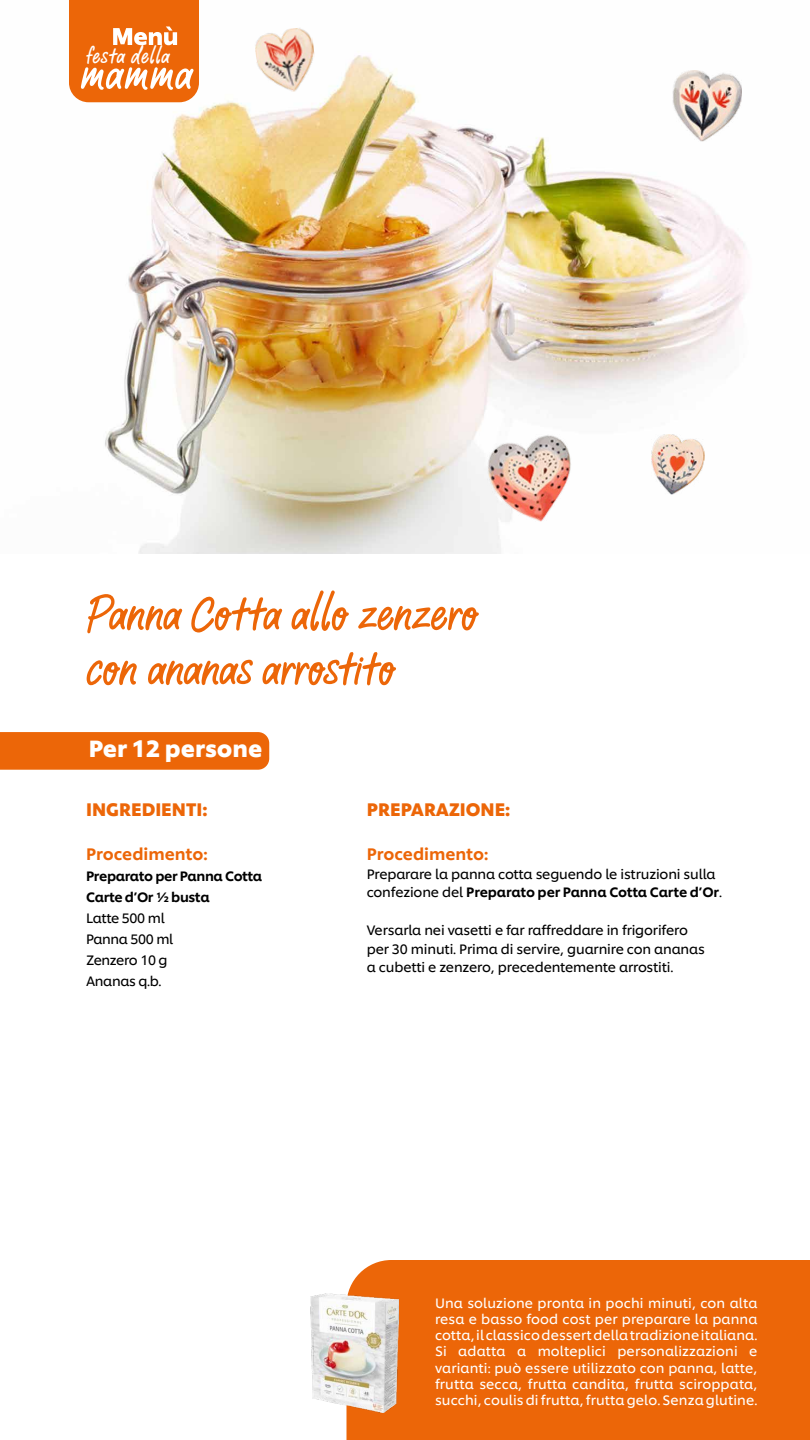
<style>
.page{position:relative;width:810px;height:1440px;background:#fff}
.page>*{position:absolute;margin:0;border:0;box-sizing:border-box;transform-origin:0 0}
.t1{font:63.75px/54.8px "Chefs Hand";letter-spacing:-.025em;color:#ec6608}
.t2{font:61.95px "Chefs Hand";color:#fff}
.t3{font:29.33px "Chefs Hand";color:#fff}
.t4{font:700 23.25px "Unilever Shilling";color:#fff}
.t5{font:700 18px "Unilever Shilling";color:#ec6608}
.t6{font:500 16.5px "Unilever Shilling";color:#ec6608}
.t7{font:13.5px/16.2px "Unilever Shilling";letter-spacing:.01em;color:#fff;text-align:justify}
.t8{font:13.5px/18.8px "Unilever Shilling";letter-spacing:-.01em;color:#000}
.t9{font:500 13.5px/21px "Unilever Shilling";letter-spacing:-.03em;color:#000}
.s1{font-weight:500}
</style>
<div class="page">
<div style="left:347px;top:1260px;width:463px;height:180px;background:#ec6608"></div>
<div style="left:0;top:732px;width:269px;height:38px;background:#ec6608"></div>
<img style="left:86px;top:55px;width:659px;height:499px">
<svg style="left:69px;top:0;width:130px;height:102px;background:#ed6f16"></svg>
<img style="left:673px;top:71px;width:68px;height:70px">
<img style="left:488px;top:434px;width:84px;height:88px">
<img style="left:651px;top:434px;width:54px;height:60px">
<img style="left:253px;top:28px;width:65px;height:67px">
<img style="left:311px;top:1293px;width:88px;height:120px">
<h3 class="t3" style="left:86px;top:41px;width:86px">festa della</h3>
<h2 class="t2" style="left:80px;top:41px;width:115px">mamma</h2>
<h1 class="t1" style="left:86px;top:588px;width:394px">Panna Cotta allo zenzero con ananas arrostito</h1>
<h3 class="t4" style="left:89px;top:730px;width:175px">Per 12 persone</h3>
<h3 class="t5" style="left:86px;top:796px;width:123px">INGREDIENTI:</h3>
<p class="t6" style="left:86px;top:841px;width:123px">Procedimento:</p>
<p class="t9" style="left:86px;top:864px;width:178px">Preparato per Panna Cotta<br>Carte d’Or ½ busta</p>
<p class="t8" style="left:86px;top:906px;width:89px;line-height:21px">Latte 500 ml<br>Panna 500 ml<br>Zenzero 10 g<br>Ananas q.b.</p>
<h3 class="t5" style="left:367px;top:796px;width:145px">PREPARAZIONE:</h3>
<p class="t6" style="left:367px;top:841px;width:123px">Procedimento:</p>
<p class="t8" style="left:367px;top:863px;width:357px">Preparare la panna cotta seguendo le istruzioni sulla confezione del <span class="s1">Preparato per Panna Cotta Carte d’Or</span>.</p>
<p class="t8" style="left:367px;top:919px;width:340px">Versarla nei vasetti e far raffreddare in frigorifero per 30 minuti. Prima di servire, guarnire con ananas a cubetti e zenzero, precedentemente arrostiti.</p>
<p class="t7" style="left:435px;top:1294px;width:324px">Una soluzione pronta in pochi minuti, con alta resa e basso food cost per preparare la panna cotta, il classico dessert della tradizione italiana.<br>Si adatta a molteplici personalizzazioni e varianti: può essere utilizzato con panna, latte, frutta secca, frutta candita, frutta sciroppata, succhi, coulis di frutta, frutta gelo. Senza glutine.</p>
</div>
